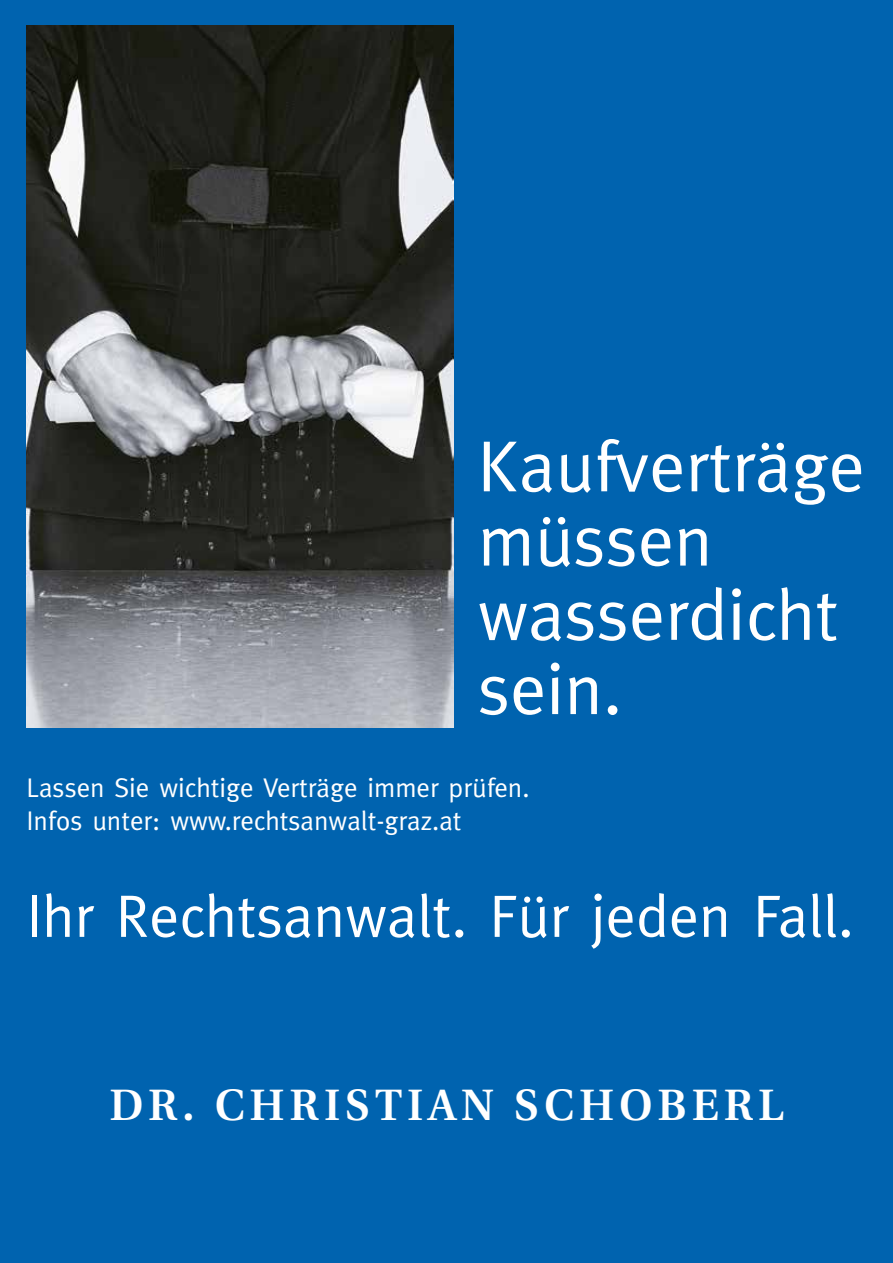
<style>
.page{position:relative;width:893px;height:1263px;background:#0063af}
.page>*{position:absolute;margin:0;border:0;box-sizing:border-box;transform-origin:0 0}
.t1{font:72.3px/74.2px "Meta";color:#fff}
.t2{font:60px "Meta";color:#fff}
.t3{font:600 43.8px "Utopia";letter-spacing:.11em;color:#fff}
.t4{font:27px/33px "Meta";color:#fff}
</style>
<div class="page">
<img style="left:27px;top:26px;width:426px;height:701px">
<h1 class="t1" style="left:478px;top:428px;width:388px">Kaufverträge müssen wasserdicht sein.</h1>
<p class="t4" style="left:27px;top:770px;width:505px">Lassen Sie wichtige Verträge immer prüfen.<br>Infos unter: www.rechtsanwalt-graz.at</p>
<h2 class="t2" style="left:27px;top:881px;width:829px">Ihr Rechtsanwalt. Für jeden Fall.</h2>
<h3 class="t3" style="left:109px;top:1080px;width:676px">DR. CHRISTIAN SCHOBERL</h3>
</div>
